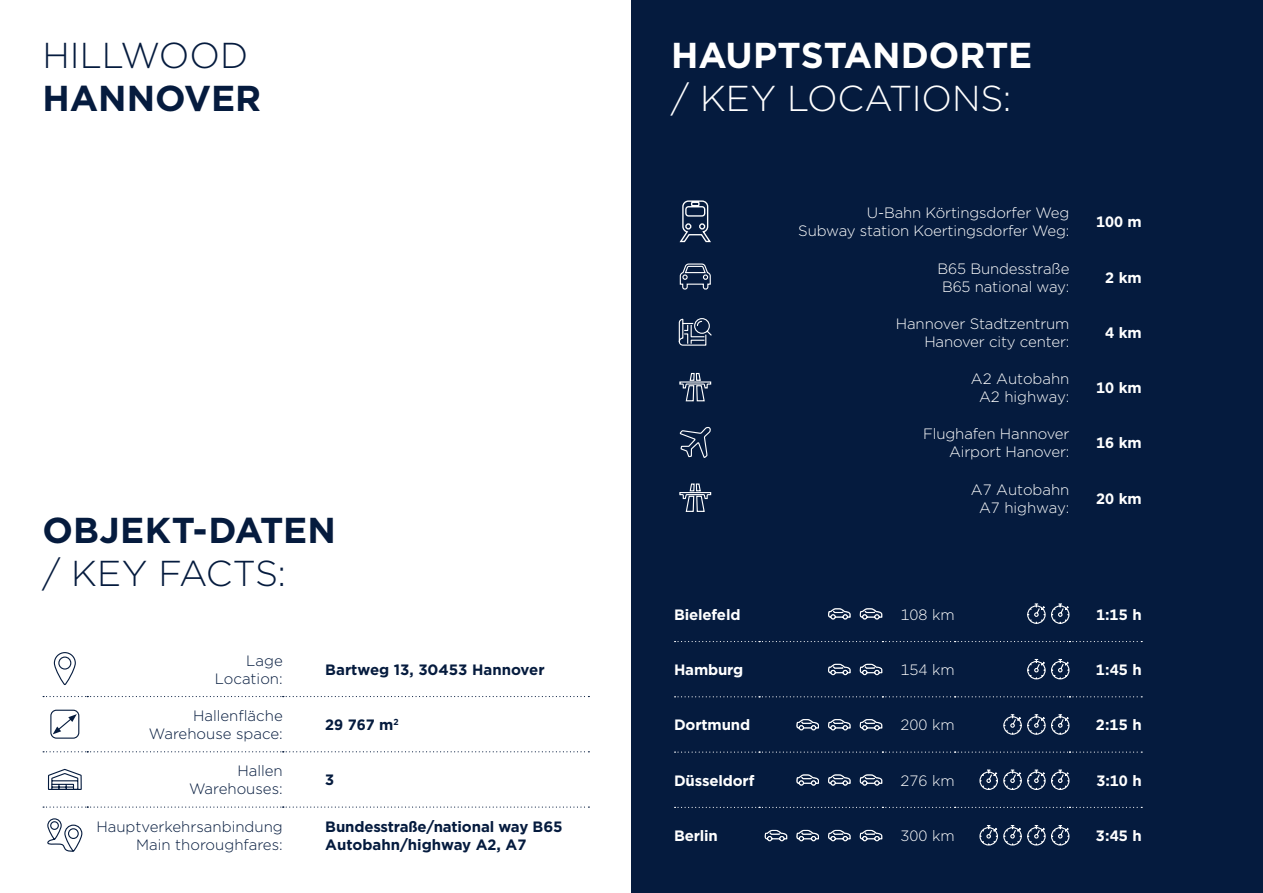
<style>
.page{position:relative;width:1263px;height:893px;background:#fff}
.page>*{position:absolute;margin:0;border:0;box-sizing:border-box;transform-origin:0 0}
.t1{font:700 36px "Gotham";color:#051b3e}
.t2{font:300 36px "Gotham";color:#051b3e}
.t3{font:700 36px "Gotham";letter-spacing:-.005em;color:#fff}
.t4{font:300 36px "Gotham";color:#fff}
.t5{font:300 15px/18px "Gotham";letter-spacing:-.01em;color:#fff;text-align:right}
.t6{font:300 15px/18px "Gotham";color:#051b3e;text-align:right}
.t7{font:700 15px "Gotham";letter-spacing:-.01em;color:#fff}
.t8{font:700 15px/18px "Gotham";letter-spacing:-.01em;color:#051b3e}
</style>
<div class="page">
<div style="left:631px;top:0;width:632px;height:893px;background:#051b3e"></div>
<svg style="left:674px;top:696px;width:468px;height:1px"></svg>
<svg style="left:674px;top:751px;width:468px;height:2px"></svg>
<svg style="left:674px;top:807px;width:468px;height:1px"></svg>
<svg style="left:674px;top:641px;width:468px;height:1px"></svg>
<svg style="left:828px;top:608px;width:23px;height:12px"></svg>
<svg style="left:860px;top:608px;width:23px;height:12px"></svg>
<svg style="left:1027px;top:603px;width:43px;height:21px"></svg>
<svg style="left:828px;top:663px;width:23px;height:13px"></svg>
<svg style="left:860px;top:663px;width:23px;height:13px"></svg>
<svg style="left:1027px;top:659px;width:43px;height:21px"></svg>
<svg style="left:796px;top:719px;width:23px;height:12px"></svg>
<svg style="left:828px;top:719px;width:23px;height:12px"></svg>
<svg style="left:860px;top:719px;width:23px;height:12px"></svg>
<svg style="left:1003px;top:714px;width:67px;height:21px"></svg>
<svg style="left:796px;top:774px;width:23px;height:12px"></svg>
<svg style="left:828px;top:774px;width:23px;height:12px"></svg>
<svg style="left:860px;top:774px;width:23px;height:12px"></svg>
<svg style="left:979px;top:769px;width:91px;height:21px"></svg>
<svg style="left:765px;top:829px;width:23px;height:13px"></svg>
<svg style="left:796px;top:829px;width:23px;height:13px"></svg>
<svg style="left:828px;top:829px;width:23px;height:13px"></svg>
<svg style="left:860px;top:829px;width:23px;height:13px"></svg>
<svg style="left:979px;top:825px;width:91px;height:21px"></svg>
<svg style="left:679px;top:200px;width:32px;height:43px"></svg>
<svg style="left:679px;top:263px;width:32px;height:27px"></svg>
<svg style="left:678px;top:318px;width:34px;height:28px"></svg>
<svg style="left:679px;top:372px;width:33px;height:30px"></svg>
<svg style="left:679px;top:427px;width:32px;height:31px"></svg>
<svg style="left:679px;top:483px;width:33px;height:29px"></svg>
<svg style="left:43px;top:696px;width:546px;height:1px"></svg>
<svg style="left:43px;top:751px;width:546px;height:1px"></svg>
<svg style="left:53px;top:652px;width:23px;height:33px"></svg>
<div style="left:50px;top:710px;width:29px;height:29px;border:1px solid #051b3e;border-radius:6px"></div>
<svg style="left:53px;top:714px;width:24px;height:20px"></svg>
<svg style="left:43px;top:768px;width:546px;height:84px"></svg>
<h1 class="t2" style="left:43px;top:32px;width:207px">HILLWOOD</h1>
<h1 class="t1" style="left:43px;top:74px;width:220px">HANNOVER</h1>
<h1 class="t1" style="left:43px;top:506px;width:295px">OBJEKT-DATEN</h1>
<h1 class="t2" style="left:43px;top:551px;width:245px">/ KEY FACTS:</h1>
<p class="t6" style="left:215px;top:651px;width:69px">Lage<br>Location:</p>
<p class="t8" style="left:325px;top:660px;width:221px">Bartweg 13, 30453 Hannover</p>
<p class="t6" style="left:149px;top:706px;width:135px">Hallenfläche<br>Warehouse space:</p>
<p class="t8" style="left:325px;top:716px;width:75px">29 767 m<sup>2</sup></p>
<p class="t6" style="left:189px;top:762px;width:95px">Hallen<br>Warehouses:</p>
<p class="t8" style="left:325px;top:771px;width:10px">3</p>
<p class="t6" style="left:96px;top:817px;width:188px">Hauptverkehrsanbindung<br>Main thoroughfares:</p>
<p class="t8" style="left:325px;top:818px;width:239px">Bundesstraße/national way B65<br>Autobahn/highway A2, A7</p>
<h1 class="t3" style="left:671px;top:31px;width:363px">HAUPTSTANDORTE</h1>
<h1 class="t4" style="left:671px;top:75px;width:342px">/ KEY LOCATIONS:</h1>
<p class="t5" style="left:798px;top:204px;width:273px">U-Bahn Körtingsdorfer Weg<br>Subway station Koertingsdorfer Weg:</p>
<p class="t7" style="left:1096px;top:212px;width:47px">100 m</p>
<p class="t5" style="left:938px;top:259px;width:133px;text-align:left">B65 Bundesstraße<br>B65 national way:</p>
<p class="t7" style="left:1105px;top:267px;width:38px">2 km</p>
<p class="t5" style="left:896px;top:314px;width:175px">Hannover Stadtzentrum<br>Hanover city center:</p>
<p class="t7" style="left:1105px;top:323px;width:38px">4 km</p>
<p class="t5" style="left:971px;top:369px;width:100px;text-align:center">A2 Autobahn<br>A2 highway:</p>
<p class="t7" style="left:1096px;top:378px;width:47px">10 km</p>
<p class="t5" style="left:923px;top:425px;width:148px">Flughafen Hannover<br>Airport Hanover:</p>
<p class="t7" style="left:1096px;top:433px;width:47px">16 km</p>
<p class="t5" style="left:971px;top:480px;width:100px;text-align:center">A7 Autobahn<br>A7 highway:</p>
<p class="t7" style="left:1096px;top:488px;width:47px">20 km</p>
<p class="t7" style="left:674px;top:604px;width:68px">Bielefeld</p>
<p class="t5" style="left:900px;top:605px;width:56px">108 km</p>
<p class="t7" style="left:1096px;top:604px;width:47px">1:15 h</p>
<p class="t7" style="left:674px;top:660px;width:71px">Hamburg</p>
<p class="t5" style="left:900px;top:660px;width:56px">154 km</p>
<p class="t7" style="left:1096px;top:660px;width:47px">1:45 h</p>
<p class="t7" style="left:674px;top:715px;width:78px">Dortmund</p>
<p class="t5" style="left:900px;top:716px;width:56px">200 km</p>
<p class="t7" style="left:1096px;top:715px;width:47px">2:15 h</p>
<p class="t7" style="left:674px;top:770px;width:82px">Düsseldorf</p>
<p class="t5" style="left:900px;top:771px;width:56px">276 km</p>
<p class="t7" style="left:1096px;top:770px;width:47px">3:10 h</p>
<p class="t7" style="left:674px;top:826px;width:45px">Berlin</p>
<p class="t5" style="left:900px;top:827px;width:56px">300 km</p>
<p class="t7" style="left:1096px;top:826px;width:47px">3:45 h</p>
</div>
